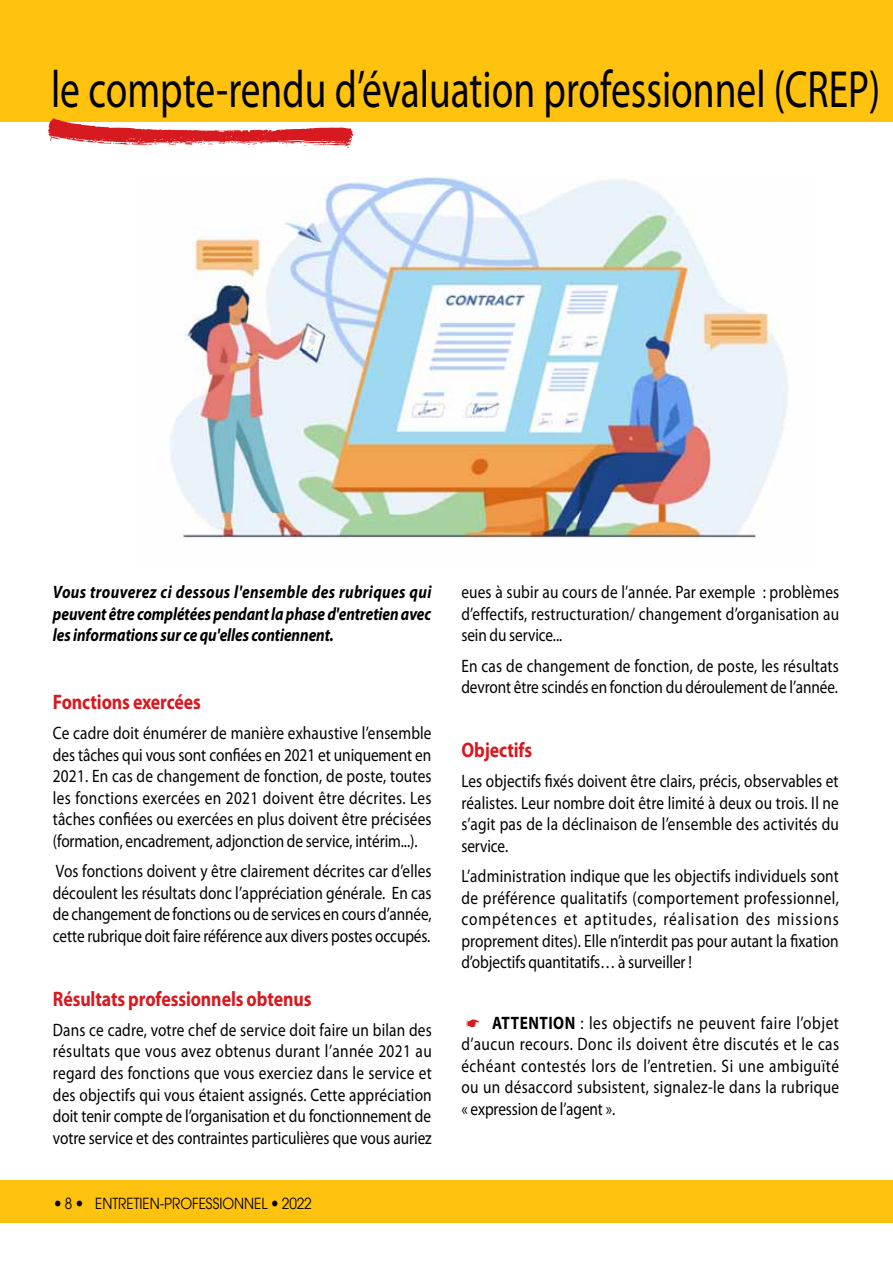
<style>
.page{position:relative;width:893px;height:1263px;background:#fff}
.page>*{position:absolute;margin:0;border:0;box-sizing:border-box;transform-origin:0 0}
.t1{font:185.55px "Emilly Stories Swash";color:#d71920;scale:.95 1}
.t2{font:52.5px "Myriad Pro";color:#000;scale:.75 1}
.t3{font:700 21px "Myriad Pro";letter-spacing:-.005em;color:#d71920;scale:.85 1}
.t4{font:18px/21.6px "Myriad Pro";letter-spacing:.005em;color:#000;text-align:justify;scale:.85 1}
.t5{font:italic 700 18px/21.6px "Myriad Pro";letter-spacing:-.005em;color:#000;text-align:justify;scale:.85 1}
.t6{font:700 18px "Myriad Pro";letter-spacing:.035em;color:#000;scale:.85 1}
.t7{font:15px "Avant Garde";color:#000;scale:.9 1}
</style>
<div class="page">
<div style="left:0;top:1180px;width:893px;height:42px;background:#ffc20e"></div>
<div style="left:0;top:0;width:893px;height:122px;background:#ffc20e"></div>
<img style="left:169px;top:176px;width:619px;height:363px">
<h2 class="t2" style="left:51px;top:57px;width:1107px">le compte-rendu d’évaluation professionnel (CREP)</h2>
<h1 class="t1" style="left:43px;top:-12px;width:334px">l</h1>
<p class="t5" style="left:53px;top:581px;width:447px">Vous trouverez ci dessous l'ensemble des rubriques qui peuvent être complétées pendant la phase d'entretien avec les informations sur ce qu'elles contiennent.</p>
<p class="t3" style="left:53px;top:688px;width:176px">Fonctions exercées</p>
<p class="t4" style="left:53px;top:722px;width:447px">Ce cadre doit énumérer de manière exhaustive l’ensemble des tâches qui vous sont confiées en 2021 et uniquement en 2021. En cas de changement de fonction, de poste, toutes les fonctions exercées en 2021 doivent être décrites. Les tâches confiées ou exercées en plus doivent être précisées (formation, encadrement, adjonction de service, intérim...).</p>
<p class="t4" style="left:53px;top:860px;width:447px">Vos fonctions doivent y être clairement décrites car d’elles découlent les résultats donc l’appréciation générale. En cas de changement de fonctions ou de services en cours d’année, cette rubrique doit faire référence aux divers postes occupés.</p>
<p class="t3" style="left:53px;top:985px;width:306px">Résultats professionnels obtenus</p>
<p class="t4" style="left:53px;top:1019px;width:447px">Dans ce cadre, votre chef de service doit faire un bilan des résultats que vous avez obtenus durant l’année 2021 au regard des fonctions que vous exerciez dans le service et des objectifs qui vous étaient assignés. Cette appréciation doit tenir compte de l’organisation et du fonctionnement de votre service et des contraintes particulières que vous auriez</p>
<p class="t7" style="left:65px;top:1195px;width:10px">8</p>
<p class="t7" style="left:95px;top:1195px;width:242px">ENTRETIEN-PROFESSIONNEL 2022</p>
<p class="t4" style="left:461px;top:581px;width:446px">eues à subir au cours de l’année. Par exemple : problèmes d’effectifs, restructuration/ changement d’organisation au sein du service...</p>
<p class="t4" style="left:461px;top:654px;width:446px">En cas de changement de fonction, de poste, les résultats devront être scindés en fonction du déroulement de l’année.</p>
<p class="t3" style="left:461px;top:736px;width:85px">Objectifs</p>
<p class="t4" style="left:461px;top:770px;width:446px">Les objectifs fixés doivent être clairs, précis, observables et réalistes. Leur nombre doit être limité à deux ou trois. I l ne s’agit pas de la déclinaison de l’ensemble des activités du service.</p>
<p class="t4" style="left:461px;top:865px;width:446px">L’administration indique que les objectifs individuels sont de préférence qualitatifs (comportement professionnel, compétences et aptitudes, réalisation des missions proprement dites). Elle n’interdit pas pour autant la fixation d’objectifs quantitatifs… à surveiller !</p>
<p class="t4" style="left:461px;top:1011px;width:446px;text-indent:119px">: les objectifs ne peuvent faire l’objet d’aucun recours. Donc ils doivent être discutés et le cas échéant contestés lors de l’entretien. Si une ambiguïté ou un désaccord subsistent, signalez-le dans la rubrique « expression de l’agent ».</p>
<p class="t6" style="left:492px;top:1011px;width:77px">ATTENTION</p>
</div>
